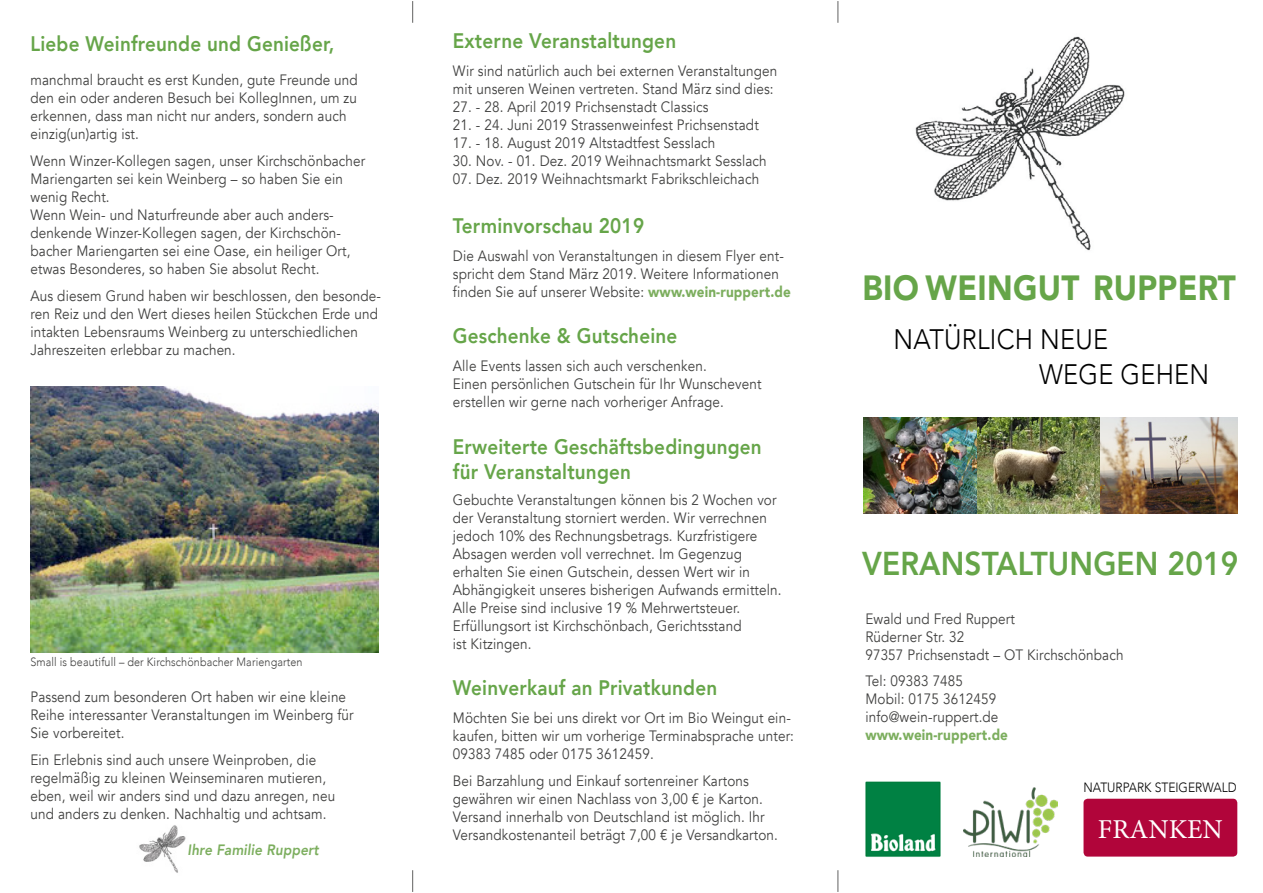
<style>
.page{position:relative;width:1263px;height:893px;background:#fff}
.page>*{position:absolute;margin:0;border:0;box-sizing:border-box;transform-origin:0 0}
.t1{font:900 34.95px "Avenir";letter-spacing:.01em;color:#66a549;scale:.9 1}
.t2{font:800 33px "Avenir";letter-spacing:.005em;color:#66a549;scale:.9 1}
.t3{font:300 28.2px/35.7px "Avenir";letter-spacing:.01em;color:#000;scale:.9 1}
.t4{font:27.3px "Minion Pro";color:#fff}
.t5{font:800 21px/25.2px "Avenir";letter-spacing:.01em;color:#66a549;scale:.9 1}
.t6{font:15px/18px "Avenir";letter-spacing:.01em;color:#40403f;scale:.9 1}
.t7{font:900 15px "Avenir";letter-spacing:.01em;color:#7cae5e;scale:.9 1}
.t8{font:italic 800 15px "Avenir";letter-spacing:.01em;color:#7cae5e;scale:.9 1}
.t9{font:300 13.35px "Avenir";color:#000;scale:.9 1}
.t10{font:300 12px "Avenir";letter-spacing:.01em;color:#40403f;scale:.9 1}
.s1{font-weight:900;color:#7cae5e}
</style>
<div class="page">
<img style="left:139px;top:825px;width:47px;height:48px">
<img style="left:915px;top:36px;width:210px;height:215px">
<img style="left:30px;top:386px;width:348px;height:267px">
<img style="left:865px;top:781px;width:76px;height:76px">
<img style="left:963px;top:787px;width:95px;height:69px">
<div style="left:1083px;top:799px;width:154px;height:58px;background:#b1053a;border-radius:4px"></div>
<img style="left:863px;top:417px;width:374px;height:96px">
<svg style="left:412px;top:1px;width:1px;height:22px"></svg>
<svg style="left:412px;top:870px;width:1px;height:22px"></svg>
<svg style="left:837px;top:1px;width:1px;height:22px"></svg>
<svg style="left:837px;top:870px;width:1px;height:22px"></svg>
<h3 class="t5" style="left:30px;top:31px;width:339px">Liebe Weinfreunde und Genießer,</h3>
<p class="t6" style="left:30px;top:71px;width:365px">manchmal braucht es erst Kunden, gute Freunde und den ein oder anderen Besuch bei KollegInnen, um zu erkennen, dass man nicht nur anders, sondern auch einzig(un)artig ist.</p>
<p class="t6" style="left:30px;top:152px;width:373px">Wenn Winzer-Kollegen sagen, unser Kirchschönbacher Mariengarten sei kein Weinberg – so haben Sie ein wenig Recht.<br>Wenn Wein- und Naturfreunde aber auch anders&shy;denkende Winzer-Kollegen sagen, der Kirchschön&shy;bacher Mariengarten sei eine Oase, ein heiliger Ort, etwas Besonderes, so haben Sie absolut Recht.</p>
<p class="t6" style="left:30px;top:287px;width:391px">Aus diesem Grund haben wir beschlossen, den besonde&shy;ren Reiz und den Wert dieses heilen Stückchen Erde und intakten Lebensraums Weinberg zu unterschiedlichen Jahreszeiten erlebbar zu machen.</p>
<p class="t10" style="left:30px;top:654px;width:304px">Small is beautifull – der Kirchschönbacher Mariengarten</p>
<p class="t6" style="left:30px;top:688px;width:361px">Passend zum besonderen Ort haben wir eine kleine<br>Reihe interessanter Veranstaltungen im Weinberg für<br>Sie vorbereitet.</p>
<p class="t6" style="left:30px;top:751px;width:340px">Ein Erlebnis sind auch unsere Weinproben, die regelmäßig zu kleinen Weinseminaren mutieren, eben, weil wir anders sind und dazu anregen, neu und anders zu denken. Nachhaltig und achtsam.</p>
<p class="t8" style="left:187px;top:841px;width:147px">Ihre Familie Ruppert</p>
<h3 class="t5" style="left:453px;top:28px;width:250px">Externe Veranstaltungen</h3>
<p class="t6" style="left:453px;top:62px;width:362px">Wir sind natürlich auch bei externen Veranstaltungen mit unseren Weinen vertreten. Stand März sind dies:</p>
<p class="t6" style="left:453px;top:98px;width:286px">27. - 28. April 2019 Prichsenstadt Classics</p>
<p class="t6" style="left:453px;top:116px;width:341px">21. - 24. Juni 2019 Strassenweinfest Prichsenstadt</p>
<p class="t6" style="left:453px;top:134px;width:293px">17. - 18. August 2019 Altstadtfest Sesslach</p>
<p class="t6" style="left:453px;top:152px;width:350px">30. Nov. - 01. Dez. 2019 Weihnachtsmarkt Sesslach</p>
<p class="t6" style="left:453px;top:170px;width:342px">07. Dez. 2019 Weihnachtsmarkt Fabrikschleichach</p>
<h3 class="t5" style="left:453px;top:213px;width:214px">Terminvorschau 2019</h3>
<p class="t6" style="left:453px;top:247px;width:377px">Die Auswahl von Veranstaltungen in diesem Flyer ent&shy;spricht dem Stand März 2019. Weitere Informationen finden Sie auf unserer Website: <span class="s1">www.wein-ruppert.de</span></p>
<h3 class="t5" style="left:453px;top:323px;width:251px">Geschenke &amp; Gutscheine</h3>
<p class="t6" style="left:453px;top:357px;width:345px">Alle Events lassen sich auch verschenken.<br>Einen persönlichen Gutschein für Ihr Wunschevent erstellen wir gerne nach vorheriger Anfrage.</p>
<h3 class="t5" style="left:453px;top:434px;width:345px">Erweiterte Geschäftsbedingungen für Veranstaltungen</h3>
<p class="t6" style="left:453px;top:491px;width:367px">Gebuchte Veranstaltungen können bis 2 Wochen vor der Veranstaltung storniert werden. Wir verrechnen jedoch 10% des Rechnungsbetrags. Kurzfristigere Absagen werden voll verrechnet. Im Gegenzug erhalten Sie einen Gutschein, dessen Wert wir in Abhängigkeit unseres bisherigen Aufwands ermitteln.<br>Alle Preise sind inclusive 19 % Mehrwertsteuer.<br>Erfüllungsort ist Kirchschönbach, Gerichtsstand<br>ist Kitzingen.</p>
<h3 class="t5" style="left:453px;top:675px;width:295px">Weinverkauf an Privatkunden</h3>
<p class="t6" style="left:453px;top:709px;width:381px">Möchten Sie bei uns direkt vor Ort im Bio Weingut ein&shy;kaufen, bitten wir um vorherige Terminabsprache unter:<br>09383 7485 oder 0175 3612459.</p>
<p class="t6" style="left:453px;top:772px;width:363px">Bei Barzahlung und Einkauf sortenreiner Kartons gewähren wir einen Nachlass von 3,00 € je Karton.<br>Versand innerhalb von Deutschland ist möglich. Ihr Versandkostenanteil beträgt 7,00 € je Versandkarton.</p>
<h1 class="t1" style="left:862px;top:258px;width:416px">BIO WEINGUT RUPPERT</h1>
<h3 class="t3" style="left:1039px;top:321px;width:191px;text-indent:-145px">NATÜRLICH NEUE<br>WEGE GEHEN</h3>
<h2 class="t2" style="left:862px;top:537px;width:420px">VERANSTALTUNGEN 2019</h2>
<p class="t6" style="left:865px;top:610px;width:288px">Ewald und Fred Ruppert<br>Rüderner Str. 32<br>97357 Prichsenstadt – OT Kirchschönbach</p>
<p class="t6" style="left:865px;top:672px;width:149px">Tel: 09383 7485<br>Mobil: 0175 3612459 info@wein-ruppert.de</p>
<p class="t7" style="left:865px;top:722px;width:160px">www.wein-ruppert.de</p>
<p class="t9" style="left:1083px;top:780px;width:172px">NATURPARK STEIGERWALD</p>
<h3 class="t4" style="left:1098px;top:811px;width:126px">FRANKEN</h3>
</div>
